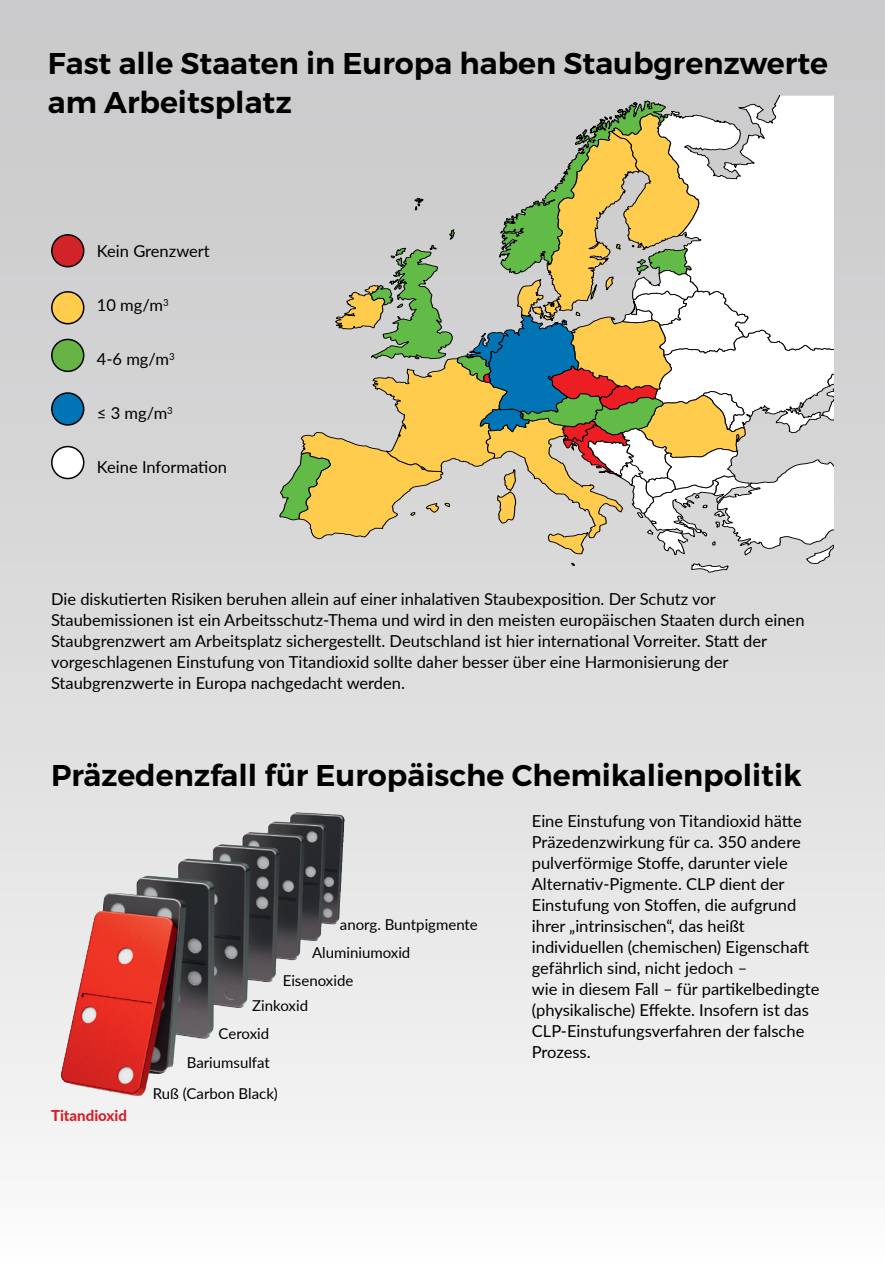
<style>
.page{position:relative;width:885px;height:1263px;background:#fff}
.page>*{position:absolute;margin:0;border:0;box-sizing:border-box;transform-origin:0 0}
.t1{font:30px/39px "Trueno S Bd";color:#000}
.t2{font:16.5px/21px "Lato";color:#000}
.t3{font:15px/27.8px "Lato";color:#000}
.t4{font:800 15px "Lato";color:#d2232a}
</style>
<div class="page">
<div style="left:0;top:0;width:884px;height:1263px;background:linear-gradient(to bottom,#c6c6c7,#f5f4f4)"></div>
<svg style="left:279px;top:100px;width:554px;height:473px"></svg>
<div style="left:52px;top:235px;width:32px;height:32px;background:#d2232a;border-radius:50%"></div>
<div style="left:51px;top:234px;width:33px;height:33px;border:2px solid #000;border-radius:50%"></div>
<div style="left:52px;top:292px;width:32px;height:32px;background:#ffcc4e;border-radius:50%"></div>
<div style="left:51px;top:291px;width:33px;height:33px;border:2px solid #000;border-radius:50%"></div>
<div style="left:52px;top:339px;width:32px;height:32px;background:#66b445;border-radius:50%"></div>
<div style="left:51px;top:339px;width:33px;height:33px;border:2px solid #000;border-radius:50%"></div>
<div style="left:52px;top:393px;width:32px;height:32px;background:#0074b5;border-radius:50%"></div>
<div style="left:51px;top:392px;width:33px;height:34px;border:2px solid #000;border-radius:50%"></div>
<div style="left:52px;top:447px;width:32px;height:31px;background:#fff;border-radius:50%"></div>
<div style="left:51px;top:446px;width:33px;height:33px;border:2px solid #000;border-radius:50%"></div>
<img style="left:62px;top:812px;width:235px;height:253px">
<h1 class="t1" style="left:48px;top:44px;width:781px">Fast alle Staaten in Europa haben Staubgrenzwerte am Arbeitsplatz</h1>
<p class="t2" style="left:97px;top:240px;width:114px">Kein Grenzwert</p>
<p class="t2" style="left:97px;top:294px;width:73px">10 mg/m<sup>3</sup></p>
<p class="t2" style="left:97px;top:348px;width:79px">4-6 mg/m<sup>3</sup></p>
<p class="t2" style="left:97px;top:402px;width:77px">≤ 3 mg/m<sup>3</sup></p>
<p class="t2" style="left:97px;top:456px;width:131px">Keine Information</p>
<p class="t2" style="left:51px;top:588px;width:755px">Die diskutierten Risiken beruhen allein auf einer inhalativen Staubexposition. Der Schutz vor Staubemissionen ist ein Arbeitsschutz-Thema und wird in den meisten europäischen Staaten durch einen Staubgrenzwert am Arbeitsplatz sichergestellt. Deutschland ist hier international Vorreiter. Statt der vorgeschlagenen Einstufung von Titandioxid sollte daher besser über eine Harmonisierung der Staubgrenzwerte in Europa nachgedacht werden.</p>
<h1 class="t1" style="left:51px;top:756px;width:752px">Präzedenzfall für Europäische Chemikalienpolitik</h1>
<p class="t4" style="left:51px;top:1105px;width:77px">Titandioxid</p>
<p class="t3" style="left:340px;top:910px;width:139px">anorg. Buntpigmente</p>
<p class="t3" style="left:312px;top:938px;width:100px">Aluminiumoxid</p>
<p class="t3" style="left:283px;top:966px;width:72px">Eisenoxide</p>
<p class="t3" style="left:218px;top:991px;width:91px;text-indent:34px">Zinkoxid<br>Ceroxid</p>
<p class="t3" style="left:187px;top:1048px;width:85px">Bariumsulfat</p>
<p class="t3" style="left:153px;top:1079px;width:127px">Ruß (Carbon Black)</p>
<p class="t2" style="left:531px;top:810px;width:289px">Eine Einstufung von Titandioxid hätte Präzedenzwirkung für ca. 350 andere pulverförmige Stoffe, darunter viele Alternativ-Pigmente. CLP dient der Einstufung von Stoffen, die aufgrund ihrer „intrinsischen“, das heißt individuellen (chemischen) Eigenschaft gefährlich sind, nicht jedoch –<br>wie in diesem Fall – für partikelbedingte (physikalische) Effekte. Insofern ist das CLP-Einstufungsverfahren der falsche Prozess.</p>
</div>
